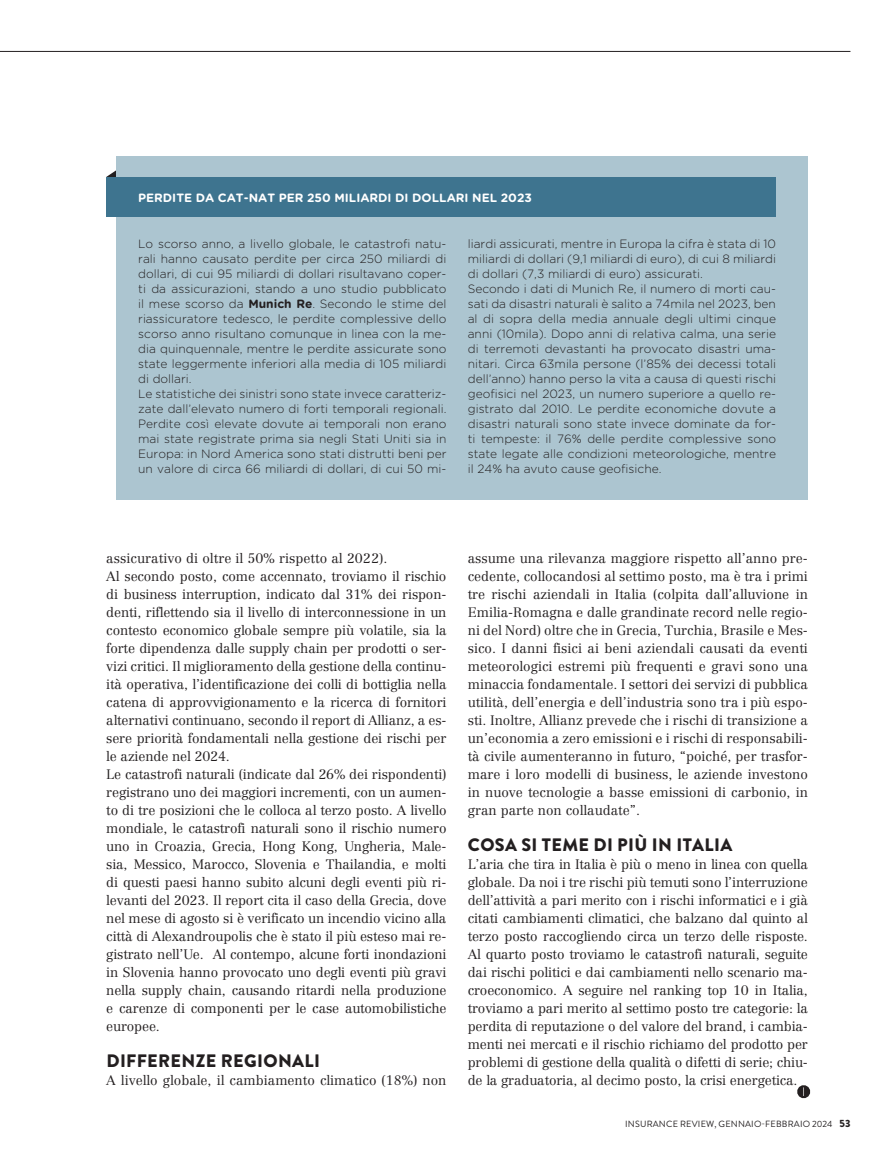
<style>
.page{position:relative;width:893px;height:1170px;background:#fff}
.page>*{position:absolute;margin:0;border:0;box-sizing:border-box;transform-origin:0 0}
.t1{font:900 18px "Brandon Grotesque";letter-spacing:.02em;color:#231f20}
.t2{font:300 13.5px/18px "Centennial LT Std";letter-spacing:-.01em;color:#231f20;text-align:justify}
.t3{font:300 12px/15px "Gotham Rounded";color:#231f20;text-align:justify}
.t4{font:700 12px "Gotham Rounded";color:#fff}
.t5{font:9px "Brandon Grotesque";letter-spacing:.02em;color:#231f20}
.s1{font-weight:700}
.s2{font-weight:900;font-size:10.5px}
</style>
<div class="page">
<hr style="left:0;top:51px;width:850px;height:1px;background:#231f20">
<svg style="left:106px;top:170px;width:11px;height:7px"></svg>
<div style="left:117px;top:156px;width:691px;height:344px;background:#acc5d0"></div>
<div style="left:106px;top:177px;width:670px;height:40px;background:#3e748f"></div>
<svg style="left:797px;top:1085px;width:13px;height:12px"></svg>
<p class="t4" style="left:138px;top:189px;width:395px">PERDITE DA CAT-NAT PER 250 MILIARDI DI DOLLARI NEL 2023</p>
<p class="t3" style="left:468px;top:236px;width:310px">liardi assicurati, mentre in Europa la cifra è stata di 10 miliardi di dollari (9,1 miliardi di euro), di cui 8 miliardi di dollari (7,3 miliardi di euro) assicurati.</p>
<p class="t3" style="left:468px;top:281px;width:310px">Secondo i dati di Munich Re, il numero di morti cau&shy;sati da disastri naturali è salito a 74mila nel 2023, ben al di sopra della media annuale degli ultimi cinque anni (10mila). Dopo anni di relativa calma, una serie di terremoti devastanti ha provocato disastri uma&shy;nitari. Circa 63mila persone (l’85% dei decessi totali dell’anno) hanno perso la vita a causa di questi rischi geofisici nel 2023, un numero superiore a quello re&shy;gistrato dal 2010. Le perdite economiche dovute a disastri naturali sono state invece dominate da for&shy;ti tempeste: il 76% delle perdite complessive sono state legate alle condizioni meteorologiche, mentre il 24% ha avuto cause geofisiche.</p>
<p class="t3" style="left:138px;top:236px;width:310px">Lo scorso anno, a livello globale, le catastrofi natu&shy;rali hanno causato perdite per circa 250 miliardi di dollari, di cui 95 miliardi di dollari risultavano coper&shy;ti da assicurazioni, stando a uno studio pubblicato il mese scorso da <span class="s1">Munich Re</span>. Secondo le stime del riassicuratore tedesco, le perdite complessive dello scorso anno risultano comunque in linea con la me&shy;dia quinquennale, mentre le perdite assicurate sono state leggermente inferiori alla media di 105 miliardi di dollari.</p>
<p class="t3" style="left:138px;top:386px;width:310px">Le statistiche dei sinistri sono state invece caratteriz&shy;zate dall’elevato numero di forti temporali regionali.<br>Perdite così elevate dovute ai temporali non erano mai state registrate prima sia negli Stati Uniti sia in Europa: in Nord America sono stati distrutti beni per un valore di circa 66 miliardi di dollari, di cui 50 mi-</p>
<p class="t2" style="left:106px;top:549px;width:283px">assicurativo di oltre il 50% rispetto al 2022).</p>
<p class="t2" style="left:106px;top:567px;width:342px">Al secondo posto, come accennato, troviamo il rischio di business interruption, indicato dal 31% dei rispon&shy;denti, riflettendo sia il livello di interconnessione in un contesto economico globale sempre più volatile, sia la forte dipendenza dalle supply chain per prodotti o ser&shy;vizi critici. Il miglioramento della gestione della continu&shy;ità operativa, l’identificazione dei colli di bottiglia nella catena di approvvigionamento e la ricerca di fornitori alternativi continuano, secondo il report di Allianz, a es&shy;sere priorità fondamentali nella gestione dei rischi per le aziende nel 2024.</p>
<p class="t2" style="left:106px;top:765px;width:342px">Le catastrofi naturali (indicate dal 26% dei rispondenti) registrano uno dei maggiori incrementi, con un aumen&shy;to di tre posizioni che le colloca al terzo posto. A livello mondiale, le catastrofi naturali sono il rischio numero uno in Croazia, Grecia, Hong Kong, Ungheria, Male&shy;sia, Messico, Marocco, Slovenia e Thailandia, e molti di questi paesi hanno subito alcuni degli eventi più ri&shy;levanti del 2023. Il report cita il caso della Grecia, dove nel mese di agosto si è verificato un incendio vicino alla città di Alexandroupolis che è stato il più esteso mai re&shy;gistrato nell’Ue. Al contempo, alcune forti inondazioni in Slovenia hanno provocato uno degli eventi più gravi nella supply chain, causando ritardi nella produzione e carenze di componenti per le case automobilistiche europee.</p>
<p class="t1" style="left:106px;top:1047px;width:215px">DIFFERENZE REGIONALI</p>
<p class="t2" style="left:106px;top:1071px;width:342px">A livello globale, il cambiamento climatico (18%) non</p>
<p class="t2" style="left:468px;top:549px;width:342px">assume una rilevanza maggiore rispetto all’anno pre&shy;cedente, collocandosi al settimo posto, ma è tra i primi tre rischi aziendali in Italia (colpita dall’alluvione in Emilia-Romagna e dalle grandinate record nelle regio&shy;ni del Nord) oltre che in Grecia, Turchia, Brasile e Mes&shy;sico. I danni fisici ai beni aziendali causati da eventi meteorologici estremi più frequenti e gravi sono una minaccia fondamentale. I settori dei servizi di pubblica utilità, dell’energia e dell’industria sono tra i più espo&shy;sti. Inoltre, Allianz prevede che i rischi di transizione a un’economia a zero emissioni e i rischi di responsabili&shy;tà civile aumenteranno in futuro, “poiché, per trasfor&shy;mare i loro modelli di business, le aziende investono in nuove tecnologie a basse emissioni di carbonio, in gran parte non collaudate”.</p>
<p class="t1" style="left:468px;top:831px;width:266px">COSA SI TEME DI PIÙ IN ITALIA</p>
<p class="t2" style="left:468px;top:855px;width:342px">L’aria che tira in Italia è più o meno in linea con quella globale. Da noi i tre rischi più temuti sono l’interruzione dell’attività a pari merito con i rischi informatici e i già citati cambiamenti climatici, che balzano dal quinto al terzo posto raccogliendo circa un terzo delle risposte.<br>Al quarto posto troviamo le catastrofi naturali, seguite dai rischi politici e dai cambiamenti nello scenario ma&shy;croeconomico. A seguire nel ranking top 10 in Italia, troviamo a pari merito al settimo posto tre categorie: la perdita di reputazione o del valore del brand, i cambia&shy;menti nei mercati e il rischio richiamo del prodotto per problemi di gestione della qualità o difetti di serie; chiu&shy;de la graduatoria, al decimo posto, la crisi energetica.</p>
<p class="t5" style="left:625px;top:1117px;width:227px">INSURANCE REVIEW, GENNAIO-FEBBRAIO 2024 <span class="s2">53</span></p>
</div>
